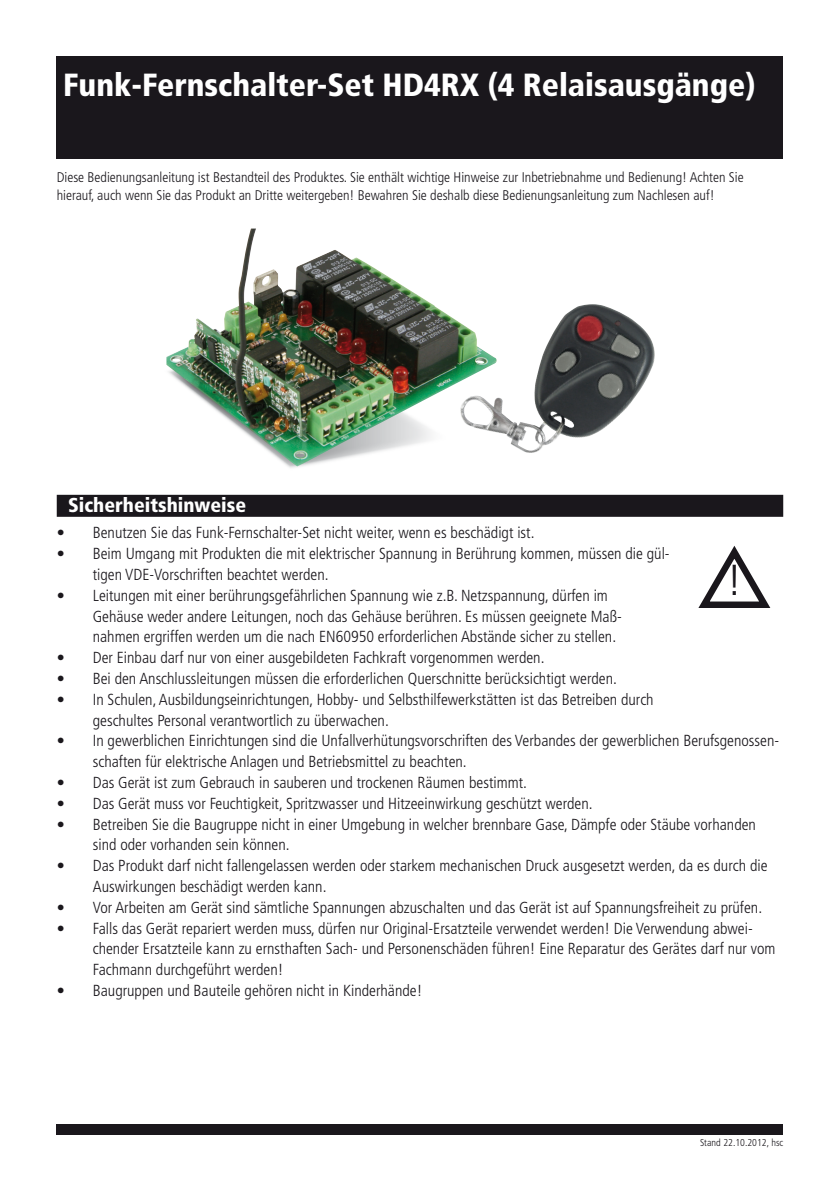
<style>
.page{position:relative;width:840px;height:1191px;background:#fff}
.page>*{position:absolute;margin:0;border:0;box-sizing:border-box;transform-origin:0 0}
.t1{font:300 condensed 43.4px "Frutiger LT Pro";color:#1a171c}
.t2{font:900 condensed 32px "Frutiger LT Pro";color:#fff}
.t3{font:900 condensed 20px "Frutiger LT Pro";color:#fff}
.t4{font:300 condensed 16px/20.8px "Frutiger LT Pro";color:#1a171c}
.t5{font:300 condensed 14px/18px "Frutiger LT Pro";color:#1a171c}
.t6{font:300 condensed 10px "Frutiger LT Pro";color:#1a171c}
</style>
<div class="page">
<div style="left:57px;top:57px;width:725px;height:102px;background:#1a171c"></div>
<div style="left:57px;top:1124px;width:725px;height:10px;background:#1a171c"></div>
<div style="left:57px;top:495px;width:725px;height:22px;background:#1a171c"></div>
<svg style="left:698px;top:546px;width:72px;height:62px"></svg>
<img style="left:166px;top:228px;width:292px;height:238px">
<img style="left:458px;top:304px;width:197px;height:149px">
<h2 class="t2" style="left:63px;top:65px;width:693px">Funk-Fernschalter-Set HD4RX (4 Relaisausgänge)</h2>
<p class="t5" style="left:57px;top:168px;width:688px">Diese Bedienungsanleitung ist Bestandteil des Produktes. Sie enthält wichtige Hinweise zur Inbetriebnahme und Bedienung! Achten Sie hierauf, auch wenn Sie das Produkt an Dritte weitergeben! Bewahren Sie deshalb diese Bedienungsanleitung zum Nachlesen auf!</p>
<p class="t3" style="left:68px;top:493px;width:179px">Sicherheitshinweise</p>
<p class="t4" style="left:57px;top:522px;width:479px">• Benutzen Sie das Funk-Fernschalter-Set nicht weiter, wenn es beschädigt ist.</p>
<p class="t4" style="left:93px;top:543px;width:578px;text-indent:-36px">• Beim Umgang mit Produkten die mit elektrischer Spannung in Berührung kommen, müssen die gül&shy;tigen VDE-Vorschriften beachtet werden.</p>
<p class="t4" style="left:93px;top:585px;width:530px;text-indent:-36px">• Leitungen mit einer berührungsgefährlichen Spannung wie z.B. Netzspannung, dürfen im<br>Gehäuse weder andere Leitungen, noch das Gehäuse berühren. Es müssen geeignete Maß&shy;nahmen ergriffen werden um die nach EN60950 erforderlichen Abstände sicher zu stellen.</p>
<p class="t4" style="left:57px;top:647px;width:489px">• Der Einbau darf nur von einer ausgebildeten Fachkraft vorgenommen werden.</p>
<p class="t4" style="left:57px;top:668px;width:561px">• Bei den Anschlussleitungen müssen die erforderlichen Querschnitte berücksichtigt werden.</p>
<p class="t4" style="left:93px;top:689px;width:562px;text-indent:-36px">• In Schulen, Ausbildungseinrichtungen, Hobby- und Selbsthilfewerkstätten ist das Betreiben durch geschultes Personal verantwortlich zu überwachen.</p>
<p class="t4" style="left:93px;top:730px;width:687px;text-indent:-36px">• In gewerblichen Einrichtungen sind die Unfallverhütungsvorschriften des Verbandes der gewerblichen Berufsgenossen&shy;schaften für elektrische Anlagen und Betriebsmittel zu beachten.</p>
<p class="t4" style="left:57px;top:772px;width:471px">• Das Gerät ist zum Gebrauch in sauberen und trockenen Räumen bestimmt.</p>
<p class="t4" style="left:57px;top:793px;width:537px">• Das Gerät muss vor Feuchtigkeit, Spritzwasser und Hitzeeinwirkung geschützt werden.</p>
<p class="t4" style="left:93px;top:814px;width:664px;text-indent:-36px">• Betreiben Sie die Baugruppe nicht in einer Umgebung in welcher brennbare Gase, Dämpfe oder Stäube vorhanden sind oder vorhanden sein können.</p>
<p class="t4" style="left:93px;top:855px;width:675px;text-indent:-36px">• Das Produkt darf nicht fallengelassen werden oder starkem mechanischen Druck ausgesetzt werden, da es durch die<br>Auswirkungen beschädigt werden kann.</p>
<p class="t4" style="left:57px;top:897px;width:706px">• Vor Arbeiten am Gerät sind sämtliche Spannungen abzuschalten und das Gerät ist auf Spannungsfreiheit zu prüfen.</p>
<p class="t4" style="left:93px;top:918px;width:683px;text-indent:-36px">• Falls das Gerät repariert werden muss, dürfen nur Original-Ersatzteile verwendet werden! Die Verwendung abwei&shy;chender Ersatzteile kann zu ernsthaften Sach- und Personenschäden führen! Eine Reparatur des Gerätes darf nur vom<br>Fachmann durchgeführt werden!</p>
<p class="t4" style="left:57px;top:980px;width:367px">• Baugruppen und Bauteile gehören nicht in Kinderhände!</p>
<h1 class="t1" style="left:726px;top:555px;width:17px">!</h1>
<p class="t6" style="left:699px;top:1137px;width:85px">Stand 22.10.2012, hsc</p>
</div>
